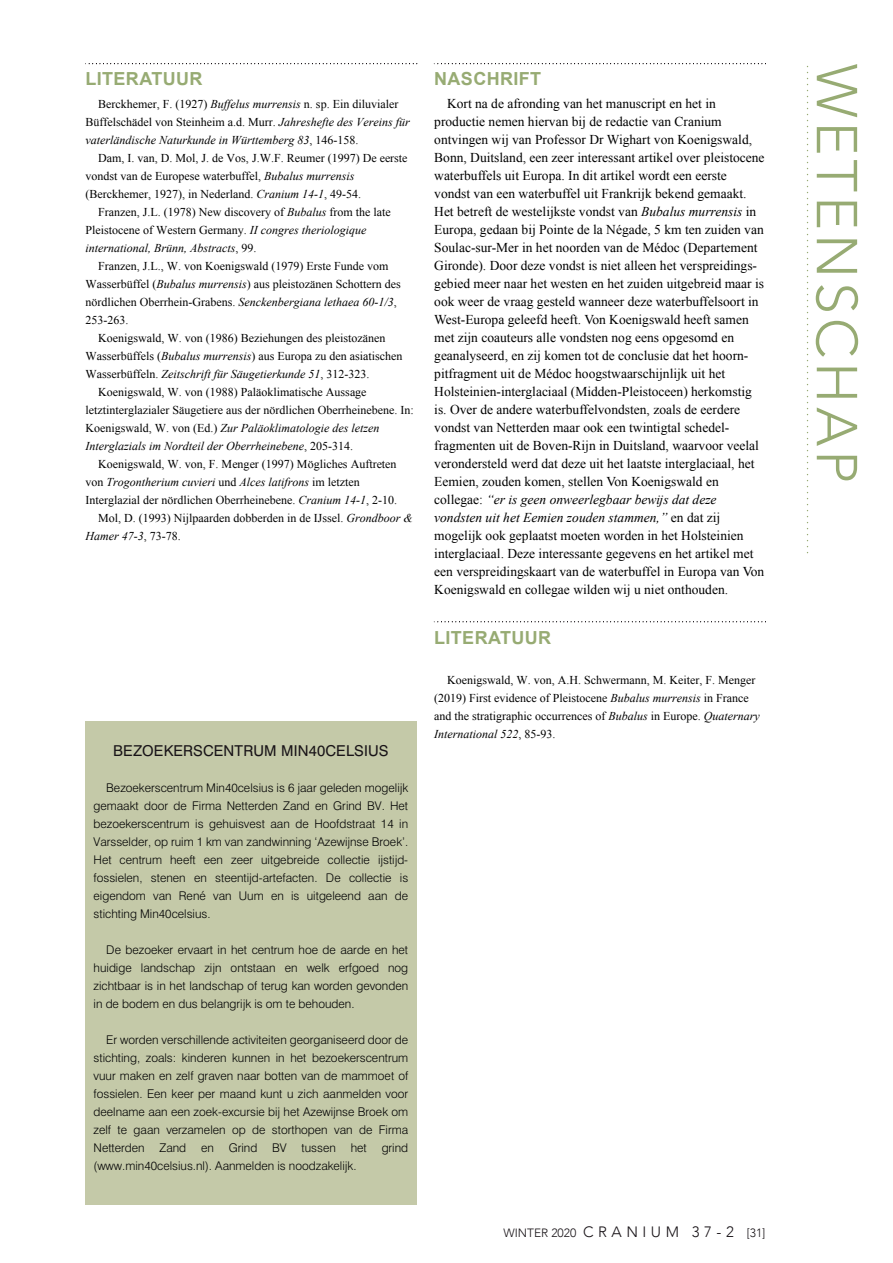
<style>
.page{position:relative;width:893px;height:1263px;background:#fff}
.page>*{position:absolute;margin:0;border:0;box-sizing:border-box;transform-origin:0 0}
.t1{font:300 57px "Avenir";letter-spacing:.07em;color:#97ab73}
.t2{font:700 18px "Arial";letter-spacing:.02em;color:#97ab73}
.t3{font:15px "Swiss 721 BT";letter-spacing:.01em;color:#181317}
.t4{font:13.5px/18px "Times New Roman";color:#000001}
.t5{font:12px/18px "Times New Roman";color:#000001}
.t6{font:300 12px/18px "Swiss 721 BT";color:#000001;text-align:justify}
.t7{font:italic 12px "Times New Roman";color:#000001}
.t8{font:300 12px "Avenir";color:#181317}
.s1{font-style:italic}
.s2{font-style:normal}
.s3{font-size:15px}
</style>
<div class="page">
<svg style="left:807px;top:65px;width:1px;height:488px"></svg>
<svg style="left:88px;top:63px;width:329px;height:1px"></svg>
<svg style="left:434px;top:63px;width:332px;height:1px"></svg>
<svg style="left:434px;top:621px;width:332px;height:1px"></svg>
<div style="left:85px;top:721px;width:332px;height:483px;background:#c4c9a8"></div>
<h2 class="t2" style="left:86px;top:72px;width:118px">LITERATUUR</h2>
<p class="t5" style="left:86px;top:96px;width:326px;text-indent:13px">Berckhemer, F. (1927) <span class="s1">Buffelus murrensis</span> n. sp. Ein diluvialer<br>Büffelschädel von Steinheim a.d. Murr. <span class="s1">Jahreshefte des Vereins für vaterländische Naturkunde in Württemberg 83</span>, 146-158.</p>
<p class="t5" style="left:86px;top:150px;width:324px;text-indent:13px">Dam, I. van, D. Mol, J. de Vos, J.W.F. Reumer (1997) De eerste vondst van de Europese waterbuffel, <span class="s1">Bubalus murrensis </span>(Berckhemer, 1927), in Nederland. <span class="s1">Cranium 14-1</span>, 49-54.</p>
<p class="t5" style="left:86px;top:204px;width:307px;text-indent:13px">Franzen, J.L. (1978) New discovery of <span class="s1">Bubalus</span> from the late<br>Pleistocene of Western Germany. <span class="s1">II congres theriologique international, Brünn, Abstracts</span>, 99.</p>
<p class="t5" style="left:86px;top:258px;width:317px;text-indent:13px">Franzen, J.L., W. von Koenigswald (1979) Erste Funde vom Wasserbüffel (<span class="s1">Bubalus murrensis</span>) aus pleistozänen Schottern des nördlichen Oberrhein-Grabens. <span class="s1">Senckenbergiana lethaea 60-1/3</span>, 253-263.</p>
<p class="t5" style="left:98px;top:330px;width:289px">Koenigswald, W. von (1986) Beziehungen des pleistozänen</p>
<p class="t5" style="left:86px;top:348px;width:318px">Wasserbüffels (<span class="s1">Bubalus murrensis</span>) aus Europa zu den asiatischen</p>
<p class="t7" style="left:86px;top:370px;width:285px"><span class="s2">Wasserbüffeln.</span> Zeitschrift für Säugetierkunde 51<span class="s2">, 312-323.</span></p>
<p class="t5" style="left:98px;top:384px;width:270px">Koenigswald, W. von (1988) Paläoklimatische Aussage</p>
<p class="t5" style="left:86px;top:402px;width:330px">letztinterglazialer Säugetiere aus der nördlichen Oberrheinebene. In:</p>
<p class="t7" style="left:86px;top:424px;width:295px"><span class="s2">Koenigswald, W. von (Ed.)</span> Zur Paläoklimatologie des letzen</p>
<p class="t7" style="left:86px;top:442px;width:269px">Interglazials im Nordteil der Oberrheinebene<span class="s2">, 205-314.</span></p>
<p class="t5" style="left:98px;top:456px;width:300px">Koenigswald, W. von, F. Menger (1997) Mögliches Auftreten</p>
<p class="t7" style="left:86px;top:478px;width:276px"><span class="s2">von</span> Trogontherium cuvieri <span class="s2">und</span> Alces latifrons <span class="s2">im letzten</span></p>
<p class="t5" style="left:86px;top:492px;width:313px">Interglazial der nördlichen Oberrheinebene. <span class="s1">Cranium 14-1</span>, 2-10.</p>
<p class="t5" style="left:98px;top:510px;width:316px">Mol, D. (1993) Nĳlpaarden dobberden in de Ĳssel. <span class="s1">Grondboor &amp;</span></p>
<p class="t7" style="left:86px;top:532px;width:97px">Hamer 47-3<span class="s2">, 73-78.</span></p>
<p class="t3" style="left:113px;top:745px;width:277px">BEZOEKERSCENTRUM MIN40CELSIUS</p>
<p class="t6" style="left:94px;top:780px;width:316px;text-indent:13px">Bezoekerscentrum Min40celsius is 6 jaar geleden mogelijk gemaakt door de Firma Netterden Zand en Grind BV. Het bezoekerscentrum is gehuisvest aan de Hoofdstraat 14 in Varsselder, op ruim 1 km van zandwinning ‘Azewijnse Broek’.<br>Het centrum heeft een zeer uitgebreide collectie ijstijd&shy;fossielen, stenen en steentijd-artefacten. De collectie is eigendom van René van Uum en is uitgeleend aan de stichting Min40celsius.</p>
<p class="t6" style="left:94px;top:942px;width:316px;text-indent:13px">De bezoeker ervaart in het centrum hoe de aarde en het huidige landschap zijn ontstaan en welk erfgoed nog zichtbaar is in het landschap of terug kan worden gevonden in de bodem en dus belangrijk is om te behouden.</p>
<p class="t6" style="left:94px;top:1032px;width:316px;text-indent:13px">Er worden verschillende activiteiten georganiseerd door de stichting, zoals: kinderen kunnen in het bezoekerscentrum vuur maken en zelf graven naar botten van de mammoet of fossielen. Een keer per maand kunt u zich aanmelden voor deelname aan een zoek-excursie bij het Azewijnse Broek om zelf te gaan verzamelen op de storthopen van de Firma Netterden Zand en Grind BV tussen het grind (www.min40celsius.nl). Aanmelden is noodzakelijk.</p>
<h2 class="t2" style="left:434px;top:72px;width:108px">NASCHRIFT</h2>
<p class="t4" style="left:434px;top:96px;width:332px;text-indent:13px">Kort na de afronding van het manuscript en het in productie nemen hiervan bĳ de redactie van Cranium ontvingen wĳ van Professor Dr Wighart von Koenigswald, Bonn, Duitsland, een zeer interessant artikel over pleistocene waterbuffels uit Europa. In dit artikel wordt een eerste vondst van een waterbuffel uit Frankrĳk bekend gemaakt.<br>Het betreft de westelĳkste vondst van <span class="s1">Bubalus murrensis</span> in Europa, gedaan bĳ Pointe de la Négade, 5 km ten zuiden van Soulac-sur-Mer in het noorden van de Médoc (Departement Gironde). Door deze vondst is niet alleen het verspreidings&shy;gebied meer naar het westen en het zuiden uitgebreid maar is ook weer de vraag gesteld wanneer deze waterbuffelsoort in West-Europa geleefd heeft. Von Koenigswald heeft samen met zĳn coauteurs alle vondsten nog eens opgesomd en geanalyseerd, en zĳ komen tot de conclusie dat het hoorn&shy;pitfragment uit de Médoc hoogstwaarschĳnlĳk uit het Holsteinien-interglaciaal (Midden-Pleistoceen) herkomstig is. Over de andere waterbuffelvondsten, zoals de eerdere vondst van Netterden maar ook een twintigtal schedel&shy;fragmenten uit de Boven-Rĳn in Duitsland, waarvoor veelal verondersteld werd dat deze uit het laatste interglaciaal, het Eemien, zouden komen, stellen Von Koenigswald en collegae: <span class="s1">“er is geen onweerlegbaar bewĳs dat deze vondsten uit het Eemien zouden stammen,”</span> en dat zĳ mogelĳk ook geplaatst moeten worden in het Holsteinien interglaciaal. Deze interessante gegevens en het artikel met een verspreidingskaart van de waterbuffel in Europa van Von Koenigswald en collegae wilden wĳ u niet onthouden.</p>
<h2 class="t2" style="left:434px;top:630px;width:118px">LITERATUUR</h2>
<p class="t5" style="left:434px;top:672px;width:327px;text-indent:13px">Koenigswald, W. von, A.H. Schwermann, M. Keiter, F. Menger (2019) First evidence of Pleistocene <span class="s1">Bubalus murrensis</span> in France and the stratigraphic occurrences of <span class="s1">Bubalus</span> in Europe. <span class="s1">Quaternary International 522</span>, 85-93.</p>
<p class="t8" style="left:503px;top:1225px;width:264px">WINTER2020 <span class="s3">CRANIUM 37-2</span> [31]</p>
<h1 class="t1" style="left:874px;top:64px;width:421px;rotate:90deg">WETENSCHAP</h1>
</div>
